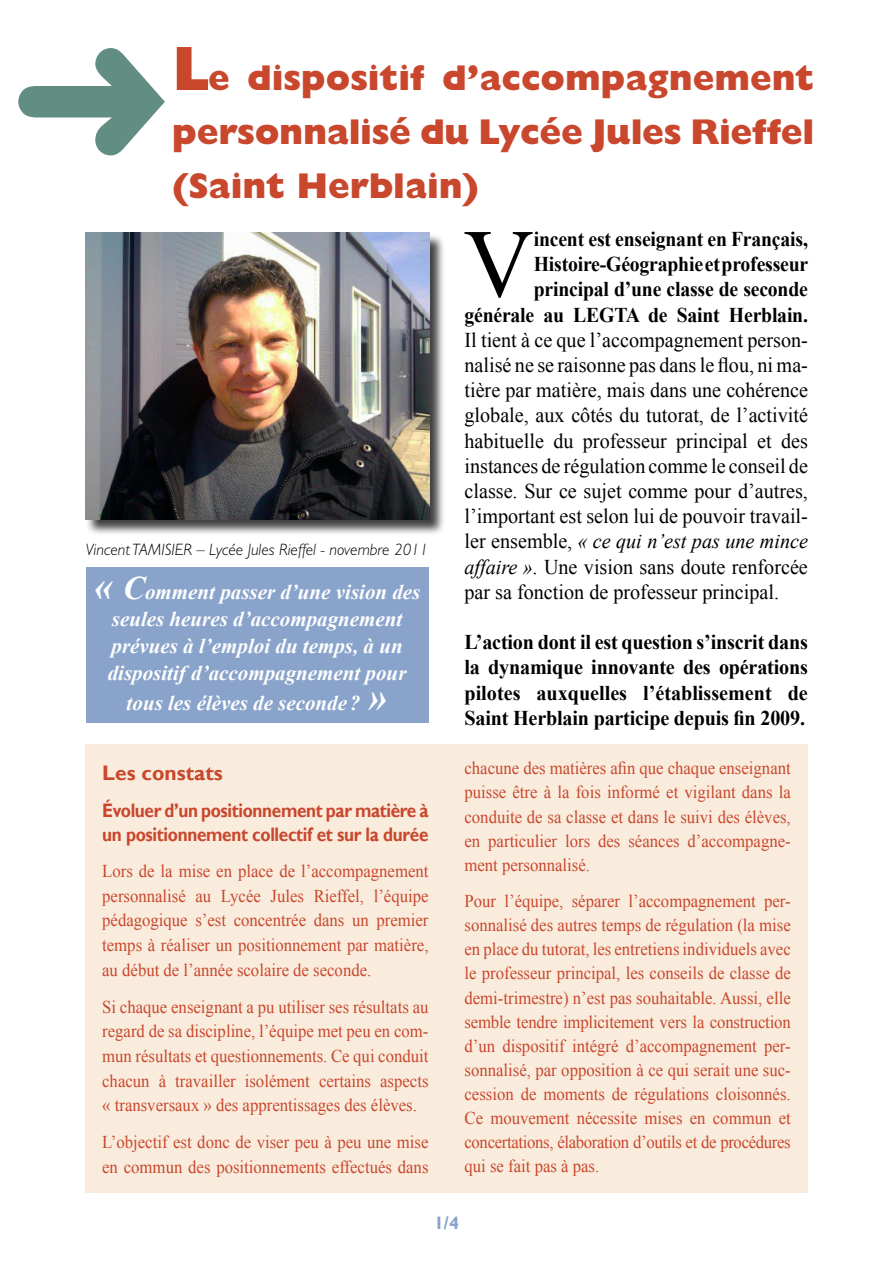
<style>
.page{position:relative;width:893px;height:1263px;background:#fff}
.page>*{position:absolute;margin:0;border:0;box-sizing:border-box;transform-origin:0 0}
.t1{font:97.05px "Times New Roman";color:#000}
.t2{font:800 36px/54px "Gill Sans Std";letter-spacing:-.01em;color:#c8472d;text-align:justify}
.t3{font:21px "Times New Roman";color:#000;scale:.96 1}
.t4{font:700 21px/25.2px "Times New Roman";letter-spacing:-.01em;color:#000;text-align:justify;scale:.96 1}
.t5{font:italic 700 21px/27px "Times New Roman";color:#fff;text-align:center}
.t6{font:700 21px "Times New Roman";letter-spacing:-.01em;color:#000;scale:.94 1}
.t7{font:italic 21px "Times New Roman";color:#000;scale:.96 1}
.t8{font:700 21px "Gill Sans";color:#c8472d}
.t9{font:700 19.5px/24.6px "Gill Sans";letter-spacing:-.02em;color:#c8472d;scale:.88 1}
.t10{font:18px/24.2px "Times New Roman";color:#c8472d;text-align:justify;scale:.93 1}
.t11{font:700 18px "Gill Sans";color:#89a3cb}
.t12{font:italic 300 16.5px "Gill Sans Std";color:#000}
.s1{font-size:63px}
.s2{font-size:39px}
.s3{font-size:33px}
.s4{font-style:normal}
.s5{font-style:italic}
</style>
<div class="page">
<div style="left:86px;top:568px;width:342px;height:155px;background:#89a3cb"></div>
<div style="left:85px;top:233px;width:361px;height:303px;background:#000;opacity:.75"></div>
<img style="left:85px;top:233px;width:344px;height:287px">
<div style="left:85px;top:744px;width:723px;height:449px;background:#faecdd"></div>
<p class="t2" style="left:172px;top:51px;width:644px"><span class="s1">L</span>e dispositif d’accompagnement personnalisé du Lycée Jules Rieffel (Saint Herblain)</p>
<p class="t12" style="left:85px;top:540px;width:345px">Vincent TAMISIER – Lycée Jules Rieffel - novembre 2011</p>
<p class="t5" style="left:94px;top:577px;width:328px"><span class="s2">«</span> <span class="s3">C</span>omment passer d’une vision des seules heures d’accompagnement prévues à l’emploi du temps, à un dispositif d’accompagnement pour</p>
<p class="t5" style="left:127px;top:688px;width:262px">tous les élèves de seconde? <span class="s2">»</span></p>
<p class="t8" style="left:102px;top:760px;width:122px">Les constats</p>
<p class="t9" style="left:102px;top:798px;width:372px">Évoluer d’un positionnement par matière à un positionnement collectif et sur la durée</p>
<p class="t10" style="left:102px;top:858px;width:352px;line-height:24.6px">Lors de la mise en place de l’accompagnement personnalisé au Lycée Jules Rieffel, l’équipe pédagogique s’est concentrée dans un premier temps à réaliser un positionnement par matière, au début de l’année scolaire de seconde.</p>
<p class="t10" style="left:102px;top:994px;width:352px;line-height:24.6px">Si chaque enseignant a pu utiliser ses résultats au regard de sa discipline, l’équipe met peu en com&shy;mun résultats et questionnements. Ce qui conduit chacun à travailler isolément certains aspects « transversaux » des apprentissages des élèves.</p>
<p class="t10" style="left:102px;top:1130px;width:352px;line-height:24.6px">L’objectif est donc de viser peu à peu une mise en commun des positionnements effectués dans</p>
<p class="t1" style="left:464px;top:199px;width:72px">V</p>
<p class="t6" style="left:534px;top:224px;width:293px">incent est enseignant en Français,</p>
<p class="t6" style="left:534px;top:250px;width:294px">Histoire-Géographie et professeur</p>
<p class="t6" style="left:534px;top:275px;width:293px">principal d’une classe de seconde</p>
<p class="t6" style="left:464px;top:300px;width:367px">générale au LEGTA de Saint Herblain.</p>
<p class="t3" style="left:464px;top:326px;width:359px">Il tient à ce que l’accompagnement person-</p>
<p class="t3" style="left:464px;top:351px;width:359px">nalisé ne se raisonne pas dans le flou, ni ma-</p>
<p class="t3" style="left:464px;top:376px;width:359px">tière par matière, mais dans une cohérence</p>
<p class="t3" style="left:464px;top:401px;width:359px">globale, aux côtés du tutorat, de l’activité</p>
<p class="t3" style="left:464px;top:426px;width:359px">habituelle du professeur principal et des</p>
<p class="t3" style="left:464px;top:452px;width:359px">instances de régulation comme le conseil de</p>
<p class="t3" style="left:464px;top:477px;width:359px">classe. Sur ce sujet comme pour d’autres,</p>
<p class="t3" style="left:464px;top:502px;width:359px">l’important est selon lui de pouvoir travail-</p>
<p class="t7" style="left:464px;top:527px;width:359px"><span class="s4">ler ensemble,</span> « ce qui n’est pas une mince</p>
<p class="t3" style="left:464px;top:552px;width:359px"><span class="s5">affaire »</span>. Une vision sans doute renforcée</p>
<p class="t3" style="left:464px;top:578px;width:329px">par sa fonction de professeur principal.</p>
<p class="t4" style="left:464px;top:629px;width:359px">L’action dont il est question s’inscrit dans la dynamique innovante des opérations pilotes auxquelles l’établissement de Saint Herblain participe depuis fin 2009.</p>
<p class="t10" style="left:464px;top:756px;width:352px">chacune des matières afin que chaque enseignant puisse être à la fois informé et vigilant dans la conduite de sa classe et dans le suivi des élèves, en particulier lors des séances d’accompagne&shy;ment personnalisé.</p>
<p class="t10" style="left:464px;top:889px;width:352px">Pour l’équipe, séparer l’accompagnement per&shy;sonnalisé des autres temps de régulation (la mise en place du tutorat, les entretiens individuels avec le professeur principal, les conseils de classe de demi-trimestre) n’est pas souhaitable. Aussi, elle semble tendre implicitement vers la construction d’un dispositif intégré d’accompagnement per&shy;sonnalisé, par opposition à ce qui serait une suc&shy;cession de moments de régulations cloisonnés.<br>Ce mouvement nécessite mises en commun et concertations, élaboration d’outils et de procédures qui se fait pas à pas.</p>
<p class="t11" style="left:434px;top:1212px;width:26px">1/4</p>
</div>
